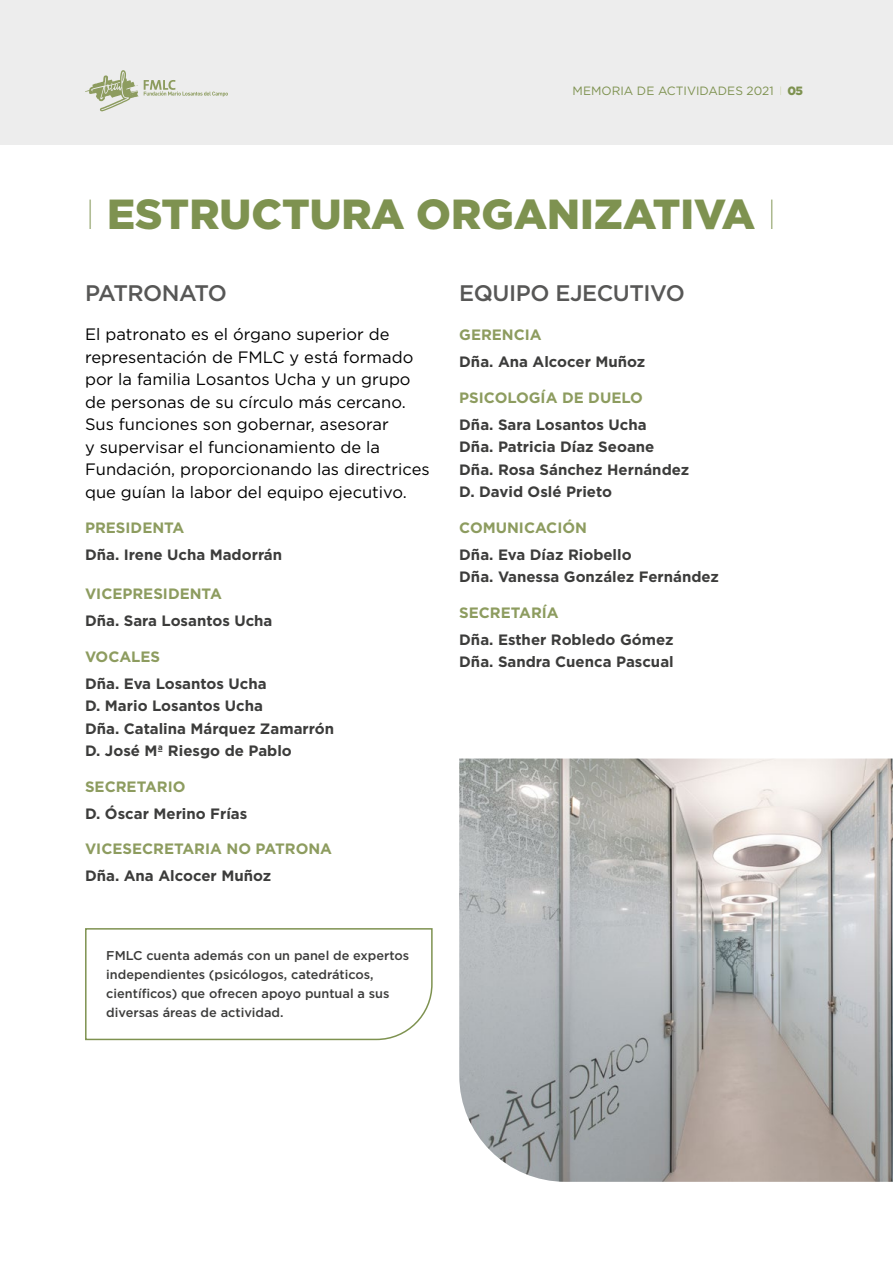
<style>
.page{position:relative;width:893px;height:1263px;background:#fff}
.page>*{position:absolute;margin:0;border:0;box-sizing:border-box;transform-origin:0 0}
.t1{font:900 42px "Gotham";color:#7e9250}
.t2{font:500 22.5px "Gotham";letter-spacing:-.02em;color:#575756}
.t3{font:500 22.5px "Gotham";letter-spacing:-.04em;color:#575756}
.t4{font:16.5px/22.5px "Gotham";color:#000}
.t5{font:700 15px/22.5px "Gotham";color:#3c3c3b}
.t6{font:700 15px "Gotham";color:#8d9c5f}
.t7{font:500 12.75px/19.2px "Gotham";color:#3c3c3b}
.t8{font:12px "Gotham";color:#7e9250}
.s1{font-weight:900}
.s2{font-weight:100}
</style>
<div class="page">
<div style="left:0;top:0;width:893px;height:145px;background:#ededed"></div>
<svg style="left:85px;top:70px;width:53px;height:41px"></svg>
<svg style="left:144px;top:80px;width:84px;height:17px"></svg>
<img style="left:459px;top:758px;width:434px;height:424px">
<svg style="left:85px;top:928px;width:348px;height:113px"></svg>
<p class="t8" style="left:573px;top:83px;width:232px">MEMORIA DE ACTIVIDADES 2021 <span class="s1">05</span></p>
<h1 class="t1" style="left:85px;top:185px;width:694px"><span class="s2">I</span> ESTRUCTURA ORGANIZATIVA <span class="s2">I</span></h1>
<h2 class="t3" style="left:85px;top:278px;width:143px">PATRONATO</h2>
<p class="t4" style="left:85px;top:323px;width:346px">El patronato es el órgano superior de representación de FMLC y está formado por la familia Losantos Ucha y un grupo de personas de su círculo más cercano.<br>Sus funciones son gobernar, asesorar<br>y supervisar el funcionamiento de la Fundación, proporcionando las directrices que guían la labor del equipo ejecutivo.</p>
<p class="t6" style="left:85px;top:518px;width:101px">PRESIDENTA</p>
<p class="t5" style="left:85px;top:543px;width:199px">Dña. Irene Ucha Madorrán</p>
<p class="t6" style="left:85px;top:584px;width:138px">VICEPRESIDENTA</p>
<p class="t5" style="left:85px;top:609px;width:189px">Dña. Sara Losantos Ucha</p>
<p class="t6" style="left:85px;top:647px;width:77px">VOCALES</p>
<p class="t5" style="left:85px;top:672px;width:251px">Dña. Eva Losantos Ucha<br>D. Mario Losantos Ucha<br>Dña. Catalina Márquez Zamarrón<br>D. José Mª Riesgo de Pablo</p>
<p class="t6" style="left:85px;top:776px;width:102px">SECRETARIO</p>
<p class="t5" style="left:85px;top:802px;width:164px">D. Óscar Merino Frías</p>
<p class="t6" style="left:85px;top:839px;width:249px">VICESECRETARIA NO PATRONA</p>
<p class="t5" style="left:85px;top:864px;width:188px">Dña. Ana Alcocer Muñoz</p>
<p class="t7" style="left:106px;top:945px;width:304px">FMLC cuenta además con un panel de expertos independientes (psicólogos, catedráticos, científicos) que ofrecen apoyo puntual a sus diversas áreas de actividad.</p>
<h2 class="t2" style="left:459px;top:278px;width:227px">EQUIPO EJECUTIVO</h2>
<p class="t6" style="left:459px;top:325px;width:84px">GERENCIA</p>
<p class="t5" style="left:459px;top:350px;width:188px">Dña. Ana Alcocer Muñoz</p>
<p class="t6" style="left:459px;top:387px;width:185px">PSICOLOGÍA DE DUELO</p>
<p class="t5" style="left:459px;top:413px;width:231px">Dña. Sara Losantos Ucha<br>Dña. Patricia Díaz Seoane<br>Dña. Rosa Sánchez Hernández<br>D. David Oslé Prieto</p>
<p class="t6" style="left:459px;top:517px;width:129px">COMUNICACIÓN</p>
<p class="t5" style="left:459px;top:543px;width:261px">Dña. Eva Díaz Riobello<br>Dña. Vanessa González Fernández</p>
<p class="t6" style="left:459px;top:602px;width:101px">SECRETARÍA</p>
<p class="t5" style="left:459px;top:628px;width:216px">Dña. Esther Robledo Gómez<br>Dña. Sandra Cuenca Pascual</p>
</div>
